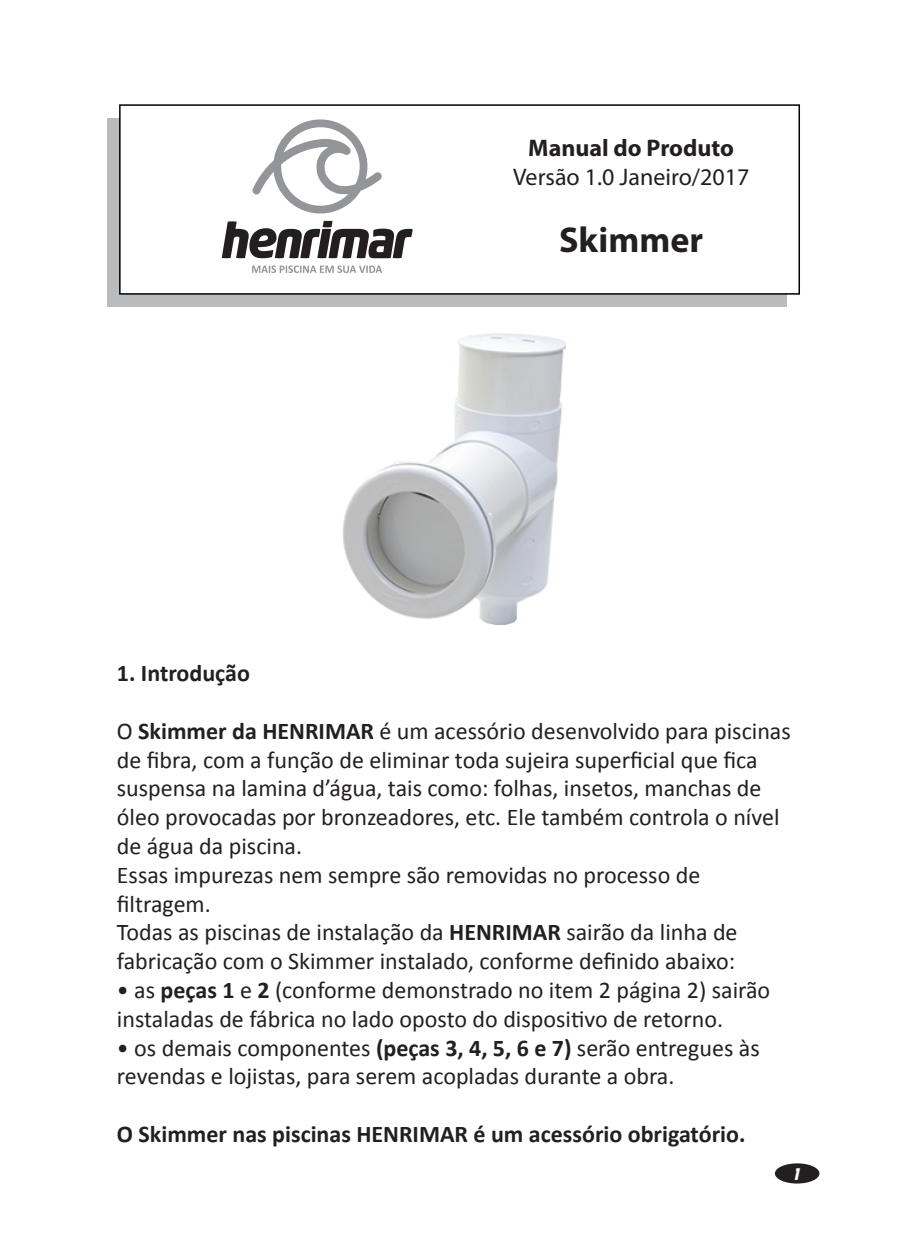
<style>
.page{position:relative;width:908px;height:1248px;background:#fff}
.page>*{position:absolute;margin:0;border:0;box-sizing:border-box;transform-origin:0 0}
.t1{font:700 36px "Myriad Pro";color:#231f20}
.t2{font:24px/28.8px "Calibri";color:#231f20}
.t3{font:700 24px "Calibri";color:#231f20}
.t4{font:24px "Myriad Pro";color:#231f20}
.t5{font:700 24px "Myriad Pro";color:#231f20}
.t6{font:italic 900 16.8px "Mission Gothic";color:#fff}
.s1{font-weight:700}
</style>
<div class="page">
<div style="left:774px;top:1163px;width:45px;height:20px;background:#231f20;border-radius:50%"></div>
<div style="left:107px;top:118px;width:679px;height:188px;background:#b9bbbc"></div>
<div style="left:120px;top:105px;width:678px;height:189px;background:#fff"></div>
<div style="left:119px;top:104px;width:680px;height:190px;border:2px solid #000001"></div>
<svg style="left:221px;top:221px;width:191px;height:37px"></svg>
<svg style="left:252px;top:265px;width:130px;height:8px"></svg>
<svg style="left:252px;top:119px;width:130px;height:94px"></svg>
<img style="left:342px;top:334px;width:223px;height:290px">
<p class="t5" style="left:528px;top:132px;width:207px">Manual do Produto</p>
<p class="t4" style="left:513px;top:162px;width:238px">Versão 1.0 Janeiro/2017</p>
<h1 class="t1" style="left:559px;top:216px;width:145px">Skimmer</h1>
<p class="t3" style="left:117px;top:658px;width:134px">1. Introdução</p>
<p class="t2" style="left:117px;top:715px;width:675px">O <span class="s1">Skimmer da HENRIMAR</span> é um acessório desenvolvido para piscinas de fibra, com a função de eliminar toda sujeira superficial que fica suspensa na lamina d’água, tais como: folhas, insetos, manchas de óleo provocadas por bronzeadores, etc. Ele também controla o nível de água da piscina.<br>Essas impurezas nem sempre são removidas no processo de filtragem.<br>Todas as piscinas de instalação da <span class="s1">HENRIMAR</span> sairão da linha de fabricação com o Skimmer instalado, conforme definido abaixo:</p>
<p class="t2" style="left:117px;top:974px;width:654px">• as <span class="s1">peças 1</span> e <span class="s1">2</span> (conforme demonstrado no item 2 página 2) sairão instaladas de fábrica no lado oposto do dispositivo de retorno.</p>
<p class="t2" style="left:117px;top:1032px;width:644px">• os demais componentes <span class="s1">(peças 3, 4, 5, 6 e 7)</span> serão entregues às revendas e lojistas, para serem acopladas durante a obra.</p>
<p class="t3" style="left:117px;top:1119px;width:629px">O Skimmer nas piscinas HENRIMAR é um acessório obrigatório.</p>
<p class="t6" style="left:794px;top:1162px;width:6px">1</p>
</div>
